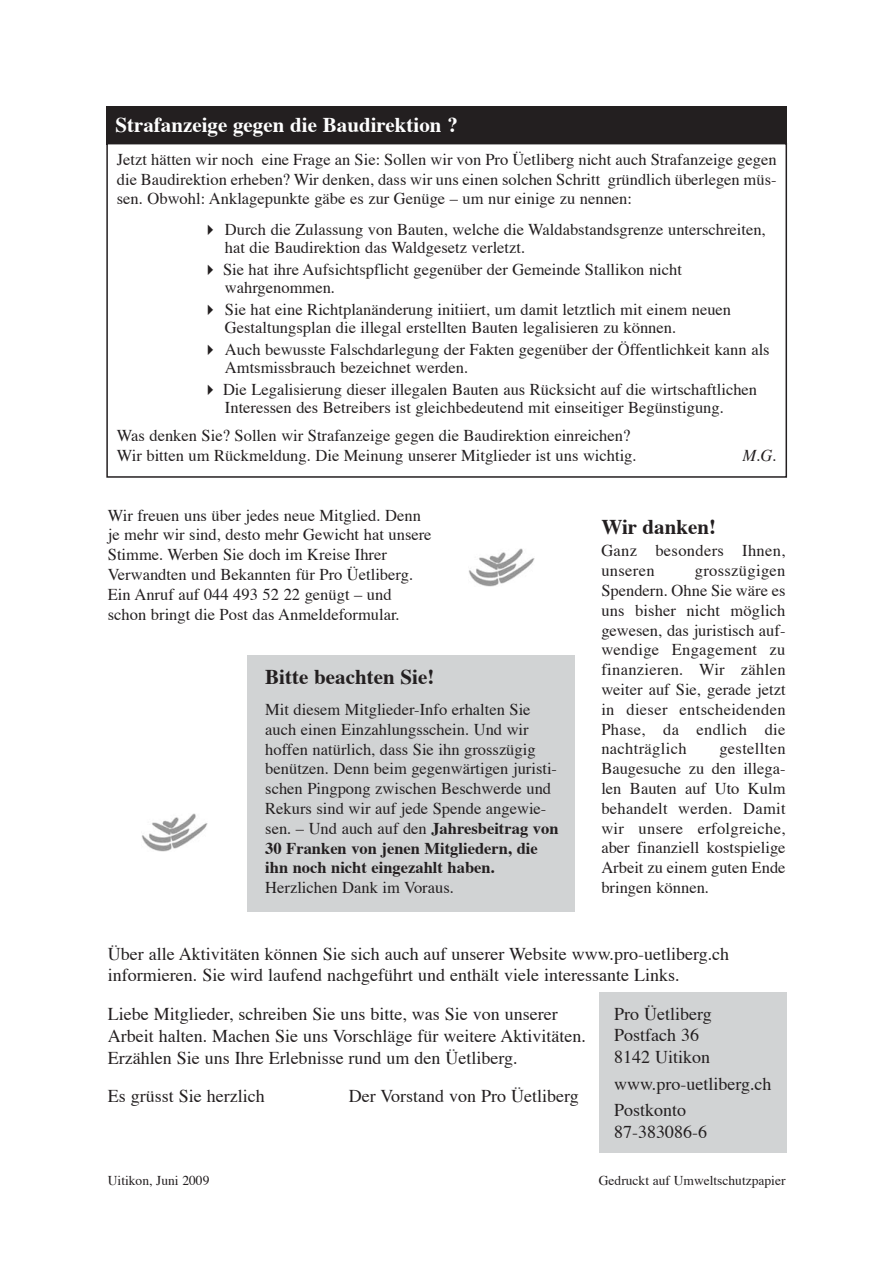
<style>
.page{position:relative;width:893px;height:1263px;background:#fff}
.page>*{position:absolute;margin:0;border:0;box-sizing:border-box;transform-origin:0 0}
.t1{font:700 21px "Times";color:#fff}
.t2{font:700 21px "Times";color:#231f20}
.t3{font:18px/21.6px "Times";color:#231f20}
.t4{font:16.5px/19.8px "Times";color:#231f20}
.t5{font:16.5px/19.8px "Times";letter-spacing:.02em;color:#231f20}
.t6{font:italic 16.5px "Times";color:#231f20}
.t7{font:13.5px "Times";color:#231f20}
.s1{font-weight:700}
</style>
<div class="page">
<div style="left:106px;top:107px;width:681px;height:38px;background:#231f20"></div>
<div style="left:600px;top:993px;width:187px;height:160px;background:#d1d3d4"></div>
<div style="left:106px;top:143px;width:681px;height:335px;border:2px solid #231f20"></div>
<div style="left:247px;top:655px;width:327px;height:256px;background:#d1d3d4"></div>
<img style="left:142px;top:814px;width:65px;height:37px">
<img style="left:469px;top:548px;width:65px;height:38px">
<p class="t1" style="left:115px;top:117px;width:344px">Strafanzeige gegen die Baudirektion ?</p>
<p class="t4" style="left:117px;top:151px;width:661px;text-align:justify">Jetzt hätten wir noch eine Frage an Sie: Sollen wir von Pro Üetliberg nicht auch Strafanzeige gegen die Baudirektion erheben? Wir denken, dass wir uns einen solchen Schritt gründlich überlegen müs&shy;sen. Obwohl: Anklagepunkte gäbe es zur Genüge – um nur einige zu nennen:</p>
<p class="t4" style="left:225px;top:222px;width:542px;line-height:18.1px">Durch die Zulassung von Bauten, welche die Waldabstandsgrenze unterschreiten, hat die Baudirektion das Waldgesetz verletzt.</p>
<p class="t4" style="left:223px;top:262px;width:460px;line-height:18.1px">Sie hat ihre Aufsichtspflicht gegenüber der Gemeinde Stallikon nicht wahrgenommen.</p>
<p class="t4" style="left:225px;top:302px;width:507px;line-height:18.1px">Sie hat eine Richtplanänderung initiiert, um damit letztlich mit einem neuen<br>Gestaltungsplan die illegal erstellten Bauten legalisieren zu können.</p>
<p class="t4" style="left:225px;top:341px;width:546px;line-height:18.1px">Auch bewusste Falschdarlegung der Fakten gegenüber der Öffentlichkeit kann als<br>Amtsmissbrauch bezeichnet werden.</p>
<p class="t4" style="left:223px;top:381px;width:535px;line-height:18.1px">Die Legalisierung dieser illegalen Bauten aus Rücksicht auf die wirtschaftlichen<br>Interessen des Betreibers ist gleichbedeutend mit einseitiger Begünstigung.</p>
<p class="t4" style="left:117px;top:427px;width:521px">Was denken Sie? Sollen wir Strafanzeige gegen die Baudirektion einreichen?<br>Wir bitten um Rückmeldung. Die Meinung unserer Mitglieder ist uns wichtig.</p>
<p class="t6" style="left:742px;top:449px;width:35px">M.G.</p>
<p class="t4" style="left:108px;top:507px;width:325px">Wir freuen uns über jedes neue Mitglied. Denn je mehr wir sind, desto mehr Gewicht hat unsere Stimme. Werben Sie doch im Kreise Ihrer Verwandten und Bekannten für Pro Üetliberg.<br>Ein Anruf auf 044 493 52 22 genügt – und schon bringt die Post das Anmeldeformular.</p>
<p class="t2" style="left:601px;top:519px;width:116px">Wir danken!</p>
<p class="t5" style="left:601px;top:542px;width:186px">Ganz besonders Ihnen, unseren</p>
<p class="t4" style="left:601px;top:562px;width:186px;text-align:justify;text-indent:93px">grosszügigen Spendern. Ohne Sie wäre es uns bisher nicht möglich gewesen, das juristisch auf&shy;wendige Engagement zu finanzieren. Wir zählen weiter auf Sie, gerade jetzt in dieser entscheidenden Phase, da endlich die nachträglich</p>
<p class="t2" style="left:265px;top:669px;width:170px">Bitte beachten Sie!</p>
<p class="t4" style="left:265px;top:701px;width:295px">Mit diesem Mitglieder-Info erhalten Sie auch einen Einzahlungsschein. Und wir hoffen natürlich, dass Sie ihn grosszügig benützen. Denn beim gegenwärtigen juristi&shy;schen Pingpong zwischen Beschwerde und Rekurs sind wir auf jede Spende angewie&shy;sen. – Und auch auf den <span class="s1">Jahresbeitrag von 30 Franken von jenen Mitgliedern, die ihn noch nicht eingezahlt haben.<br></span>Herzlichen Dank im Voraus.</p>
<p class="t4" style="left:601px;top:740px;width:186px;text-align:justify;text-indent:118px">gestellten Baugesuche zu den illega&shy;len Bauten auf Uto Kulm behandelt werden. Damit wir unsere erfolgreiche, aber finanziell kostspielige Arbeit zu einem guten Ende bringen können.</p>
<p class="t3" style="left:108px;top:944px;width:623px">Über alle Aktivitäten können Sie sich auch auf unserer Website www.pro-uetliberg.ch informieren. Sie wird laufend nachgeführt und enthält viele interessante Links.</p>
<p class="t3" style="left:108px;top:1005px;width:479px">Liebe Mitglieder, schreiben Sie uns bitte, was Sie von unserer<br>Arbeit halten. Machen Sie uns Vorschläge für weitere Aktivitäten.<br>Erzählen Sie uns Ihre Erlebnisse rund um den Üetliberg.</p>
<p class="t3" style="left:108px;top:1087px;width:158px">Es grüsst Sie herzlich</p>
<p class="t3" style="left:349px;top:1087px;width:231px">Der Vorstand von Pro Üetliberg</p>
<p class="t3" style="left:614px;top:1005px;width:99px">Pro Üetliberg<br>Postfach 36<br>8142 Uitikon</p>
<p class="t3" style="left:614px;top:1072px;width:159px;line-height:26.7px">www.pro-uetliberg.ch<br>Postkonto</p>
<p class="t3" style="left:614px;top:1123px;width:94px">87-383086-6</p>
<p class="t7" style="left:108px;top:1175px;width:103px">Uitikon, Juni 2009</p>
<p class="t7" style="left:599px;top:1175px;width:188px">Gedruckt auf Umweltschutzpapier</p>
</div>
